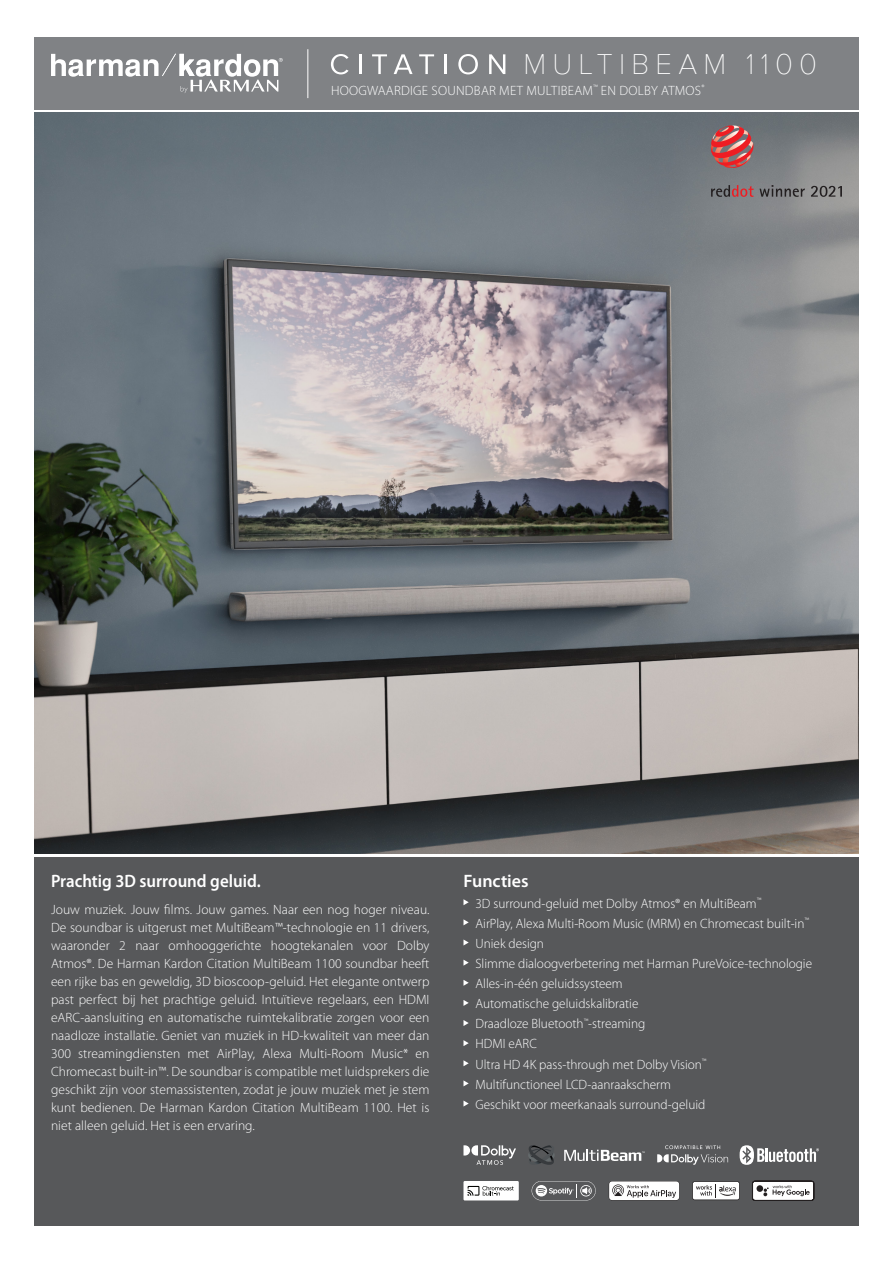
<style>
.page{position:relative;width:893px;height:1263px;background:#fff}
.page>*{position:absolute;margin:0;border:0;box-sizing:border-box;transform-origin:0 0}
.t1{font:100 29.55px "Proxima Nova T";letter-spacing:.21em;color:#fff}
.t2{font:600 18px "Myriad Pro";color:#fff;scale:.94 1}
.t3{font:600 18px "Myriad Pro";color:#fff}
.t4{font:300 13.5px/18px "Myriad Pro";color:#fff;text-align:justify}
.t5{font:300 13.5px "Myriad Pro";letter-spacing:.02em;color:#fff}
</style>
<div class="page">
<img style="left:34px;top:113px;width:825px;height:740px">
<div style="left:34px;top:37px;width:825px;height:72px;background:#808285"></div>
<hr style="left:307px;top:49px;width:1px;height:49px;background:#fff">
<svg style="left:51px;top:54px;width:232px;height:39px"></svg>
<div style="left:34px;top:857px;width:825px;height:369px;background:#57585a"></div>
<svg style="left:463px;top:899px;width:6px;height:6px"></svg>
<svg style="left:463px;top:919px;width:6px;height:6px"></svg>
<svg style="left:463px;top:939px;width:6px;height:6px"></svg>
<svg style="left:463px;top:960px;width:6px;height:6px"></svg>
<svg style="left:463px;top:980px;width:6px;height:6px"></svg>
<svg style="left:463px;top:1000px;width:6px;height:6px"></svg>
<svg style="left:463px;top:1020px;width:6px;height:6px"></svg>
<svg style="left:463px;top:1040px;width:6px;height:6px"></svg>
<svg style="left:463px;top:1060px;width:6px;height:6px"></svg>
<svg style="left:463px;top:1080px;width:6px;height:6px"></svg>
<svg style="left:463px;top:1100px;width:6px;height:6px"></svg>
<svg style="left:463px;top:1145px;width:53px;height:20px"></svg>
<svg style="left:740px;top:1145px;width:79px;height:20px"></svg>
<svg style="left:657px;top:1145px;width:71px;height:20px"></svg>
<svg style="left:609px;top:1181px;width:71px;height:19px"></svg>
<svg style="left:528px;top:1145px;width:27px;height:20px"></svg>
<svg style="left:564px;top:1149px;width:81px;height:12px"></svg>
<div style="left:463px;top:1181px;width:56px;height:19px;background:#fff"></div>
<svg style="left:468px;top:1186px;width:46px;height:9px"></svg>
<svg style="left:692px;top:1181px;width:48px;height:19px"></svg>
<svg style="left:532px;top:1181px;width:64px;height:19px"></svg>
<svg style="left:752px;top:1180px;width:62px;height:21px"></svg>
<div style="left:756px;top:1185px;width:7px;height:7px;background:#231f20;border-radius:50%"></div>
<svg style="left:331px;top:54px;width:18px;height:20px"></svg>
<hr style="left:359px;top:54px;width:2px;height:20px;background:#fff">
<svg style="left:372px;top:54px;width:15px;height:20px"></svg>
<svg style="left:394px;top:54px;width:19px;height:20px"></svg>
<svg style="left:419px;top:54px;width:15px;height:20px"></svg>
<hr style="left:445px;top:54px;width:2px;height:20px;background:#fff">
<svg style="left:458px;top:54px;width:20px;height:20px"></svg>
<svg style="left:489px;top:54px;width:16px;height:20px"></svg>
<svg style="left:711px;top:185px;width:131px;height:12px;background:#776c6e"></svg>
<svg style="left:711px;top:125px;width:42px;height:43px;background:#ba5b5c"></svg>
<p class="t1" style="left:523px;top:42px;width:295px">MULTIBEAM 1100</p>
<p class="t5" style="left:331px;top:83px;width:375px">HOOGWAARDIGE SOUNDBAR MET MULTIBEAM<sup>™</sup> EN DOLBY ATMOS<sup>®</sup></p>
<p class="t2" style="left:51px;top:871px;width:225px">Prachtig 3D surround geluid.</p>
<p class="t4" style="left:51px;top:901px;width:380px">Jouw muziek. Jouw films. Jouw games. Naar een nog hoger niveau.<br>De soundbar is uitgerust met MultiBeam™-technologie en 11 drivers, waaronder 2 naar omhooggerichte hoogtekanalen voor Dolby Atmos®. De Harman Kardon Citation MultiBeam 1100 soundbar heeft een rijke bas en geweldig, 3D bioscoop-geluid. Het elegante ontwerp past perfect bij het prachtige geluid. Intuïtieve regelaars, een HDMI eARC-aansluiting en automatische ruimtekalibratie zorgen voor een naadloze installatie. Geniet van muziek in HD-kwaliteit van meer dan 300 streamingdiensten met AirPlay, Alexa Multi-Room Music* en Chromecast built-in™. De soundbar is compatible met luidsprekers die geschikt zijn voor stemassistenten, zodat je jouw muziek met je stem kunt bedienen. De Harman Kardon Citation MultiBeam 1100. Het is niet alleen geluid. Het is een ervaring.</p>
<p class="t3" style="left:463px;top:871px;width:67px">Functies</p>
<p class="t4" style="left:475px;top:894px;width:287px">3D surround-geluid met Dolby Atmos® en MultiBeam<sup>™</sup></p>
<p class="t4" style="left:475px;top:914px;width:335px">AirPlay, Alexa Multi-Room Music (MRM) en Chromecast built-in<sup>™</sup></p>
<p class="t4" style="left:475px;top:934px;width:70px">Uniek design</p>
<p class="t4" style="left:475px;top:955px;width:338px">Slimme dialoogverbetering met Harman PureVoice-technologie</p>
<p class="t4" style="left:475px;top:975px;width:149px">Alles-in-één geluidssysteem</p>
<p class="t4" style="left:475px;top:995px;width:164px">Automatische geluidskalibratie</p>
<p class="t4" style="left:475px;top:1015px;width:171px">Draadloze Bluetooth<sup>™</sup>-streaming</p>
<p class="t4" style="left:475px;top:1035px;width:63px">HDMI eARC</p>
<p class="t4" style="left:475px;top:1055px;width:233px">Ultra HD 4K pass-through met Dolby Vision<sup>™</sup></p>
<p class="t4" style="left:475px;top:1075px;width:197px">Multifunctioneel LCD-aanraakscherm</p>
<p class="t4" style="left:475px;top:1095px;width:231px">Geschikt voor meerkanaals surround-geluid</p>
</div>
